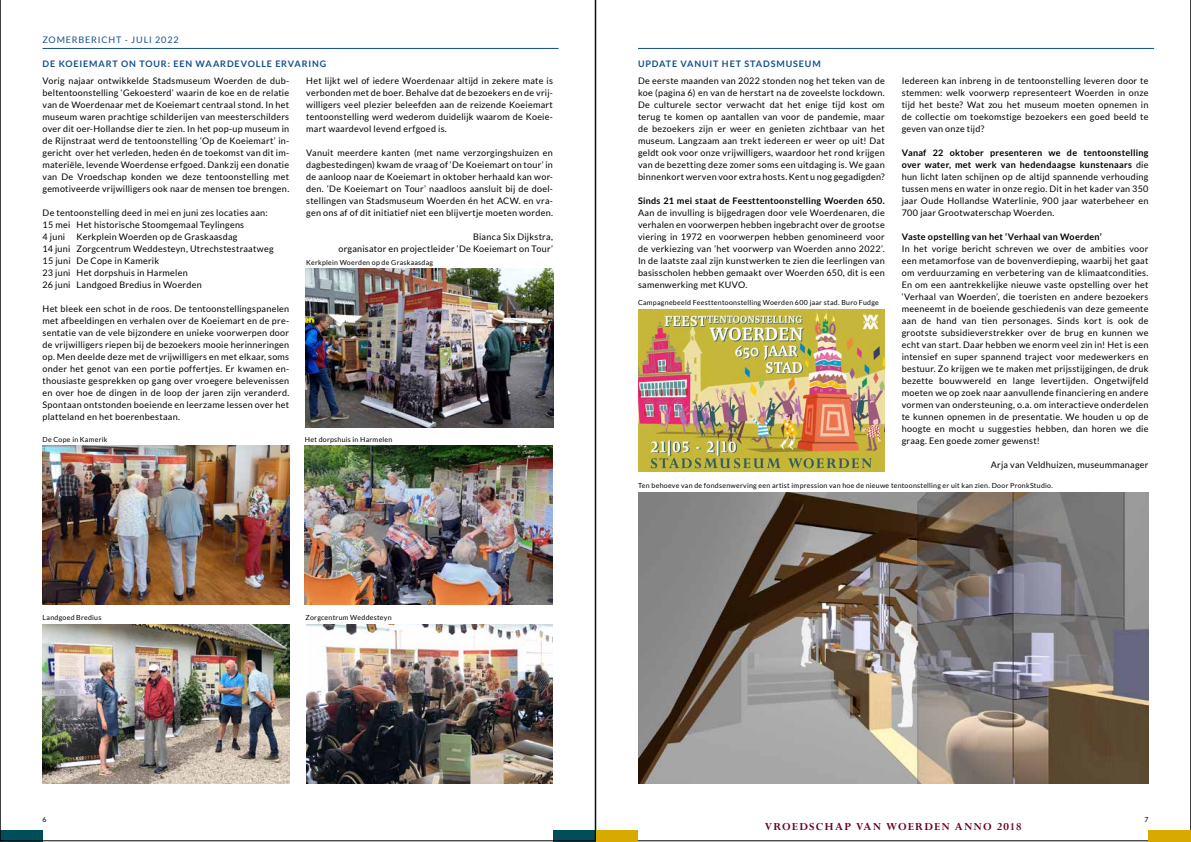
<style>
.page{position:relative;width:1191px;height:842px;background:#fff}
.page>*{position:absolute;margin:0;border:0;box-sizing:border-box;transform-origin:0 0}
.t1{font:700 12px "Perpetua";letter-spacing:.105em;color:#6c001e}
.t2{font:9px/12px "Lato";letter-spacing:.03em;color:#000;text-align:justify}
.t3{font:700 9px "Lato";letter-spacing:.03em;color:#000}
.t4{font:700 9px "Lato";letter-spacing:.095em;color:#134f90}
.t5{font:9px "Lato";letter-spacing:.095em;color:#134f90}
.t6{font:7px "Lato";letter-spacing:.04em;color:#000}
.s1{font-weight:700}
</style>
<div class="page">
<svg style="left:595px;top:0;width:596px;height:841px"></svg>
<hr style="left:638px;top:48px;width:516px;height:1px;background:#134f90">
<img style="left:638px;top:492px;width:510px;height:291px">
<img style="left:638px;top:309px;width:246px;height:163px">
<div style="left:595px;top:831px;width:43px;height:11px;background:#d8a900"></div>
<div style="left:1148px;top:831px;width:43px;height:11px;background:#d8a900"></div>
<div style="left:0;top:831px;width:43px;height:11px;background:#00363e"></div>
<div style="left:553px;top:831px;width:42px;height:11px;background:#00363e"></div>
<img style="left:0;top:0;width:595px;height:841px">
<p class="t5" style="left:43px;top:35px;width:138px">ZOMERBERICHT - JULI 2022</p>
<p class="t4" style="left:43px;top:59px;width:285px">DE KOEIEMART ON TOUR: EEN WAARDEVOLLE ERVARING</p>
<p class="t4" style="left:638px;top:59px;width:184px">UPDATE VANUIT HET STADSMUSEUM</p>
<p class="t2" style="left:43px;top:74px;width:248px">Vorig najaar ontwikkelde Stadsmuseum Woerden de dub&shy;beltentoonstelling ‘Gekoesterd’ waarin de koe en de relatie van de Woerdenaar met de Koeiemart centraal stond. In het museum waren prachtige schilderijen van meesterschilders over dit oer-Hollandse dier te zien. In het pop-up museum in de Rijnstraat werd de tentoonstelling ‘Op de Koeiemart’ in&shy;gericht over het verleden, heden én de toekomst van dit im&shy;materiële, levende Woerdense erfgoed. Dankzij een donatie van De Vroedschap konden we deze tentoonstelling met gemotiveerde vrijwilligers ook naar de mensen toe brengen.</p>
<p class="t2" style="left:43px;top:206px;width:227px;text-align:left">De tentoonstelling deed in mei en juni zes locaties aan:<br>15 mei Het historische Stoomgemaal Teylingens<br>4 juni</p>
<p class="t2" style="left:43px;top:230px;width:232px;text-align:left;text-indent:34px">Kerkplein Woerden op de Graskaasdag<br>14 juni Zorgcentrum Weddesteyn, Utrechstestraatweg 15 juni De Cope in Kamerik<br>23 juni Het dorpshuis in Harmelen<br>26 juni Landgoed Bredius in Woerden</p>
<p class="t2" style="left:43px;top:302px;width:248px">Het bleek een schot in de roos. De tentoonstellingspanelen met afbeeldingen en verhalen over de Koeiemart en de pre&shy;sentatie van de vele bijzondere en unieke voorwerpen door de vrijwilligers riepen bij de bezoekers mooie herinneringen op. Men deelde deze met de vrijwilligers en met elkaar, soms onder het genot van een portie poffertjes. Er kwamen en&shy;thousiaste gesprekken op gang over vroegere belevenissen en over hoe de dingen in de loop der jaren zijn veranderd.<br>Spontaan ontstonden boeiende en leerzame lessen over het platteland en het boerenbestaan.</p>
<p class="t6" style="left:43px;top:435px;width:66px">De Cope in Kamerik</p>
<p class="t2" style="left:306px;top:74px;width:248px">Het lijkt wel of iedere Woerdenaar altijd in zekere mate is verbonden met de boer. Behalve dat de bezoekers en de vrij&shy;willigers veel plezier beleefden aan de reizende Koeiemart tentoonstelling werd wederom duidelijk waarom de Koeie&shy;mart waardevol levend erfgoed is.</p>
<p class="t2" style="left:306px;top:146px;width:248px">Vanuit meerdere kanten (met name verzorgingshuizen en dagbestedingen) kwam de vraag of ‘De Koeiemart on tour’ in de aanloop naar de Koeiemart in oktober herhaald kan wor&shy;den. ‘De Koeiemart on Tour’ naadloos aansluit bij de doel&shy;stellingen van Stadsmuseum Woerden én het ACW. en vra&shy;gen ons af of dit initiatief niet een blijvertje moeten worden.</p>
<p class="t2" style="left:338px;top:230px;width:216px;text-align:right">Bianca Six Dijkstra,<br>organisator en projectleider ‘De Koeiemart on Tour’</p>
<p class="t6" style="left:306px;top:259px;width:128px">Kerkplein Woerden op de Graskaasdag</p>
<p class="t6" style="left:305px;top:435px;width:89px">Het dorpshuis in Harmelen</p>
<p class="t2" style="left:638px;top:74px;width:248px">De eerste maanden van 2022 stonden nog het teken van de koe (pagina 6) en van de herstart na de zoveelste lockdown.<br>De culturele sector verwacht dat het enige tijd kost om terug te komen op aantallen van voor de pandemie, maar de bezoekers zijn er weer en genieten zichtbaar van het museum. Langzaam aan trekt iedereen er weer op uit! Dat geldt ook voor onze vrijwilligers, waardoor het rond krijgen van de bezetting deze zomer soms een uitdaging is. We gaan binnenkort werven voor extra hosts. Kent u nog gegadigden?</p>
<p class="t3" style="left:638px;top:195px;width:248px">Sinds 21 mei staat de Feesttentoonstelling Woerden 650.</p>
<p class="t2" style="left:638px;top:206px;width:248px">Aan de invulling is bijgedragen door vele Woerdenaren, die verhalen en voorwerpen hebben ingebracht over de grootse viering in 1972 en voorwerpen hebben genomineerd voor de verkiezing van ‘het voorwerp van Woerden anno 2022’.<br>In de laatste zaal zijn kunstwerken te zien die leerlingen van basisscholen hebben gemaakt over Woerden 650, dit is een samenwerking met KUVO.</p>
<p class="t6" style="left:638px;top:299px;width:242px">Campagnebeeld Feesttentoonstelling Woerden 600 jaar stad. Buro Fudge</p>
<p class="t2" style="left:901px;top:74px;width:248px">Iedereen kan inbreng in de tentoonstelling leveren door te stemmen: welk voorwerp representeert Woerden in onze tijd het beste? Wat zou het museum moeten opnemen in de collectie om toekomstige bezoekers een goed beeld te geven van onze tijd?</p>
<p class="t2" style="left:901px;top:146px;width:248px"><span class="s1">Vanaf 22 oktober presenteren we de tentoonstelling over water, met werk van hedendaagse kunstenaars</span> die hun licht laten schijnen op de altijd spannende verhouding tussen mens en water in onze regio. Dit in het kader van 350 jaar Oude Hollandse Waterlinie, 900 jaar waterbeheer en 700 jaar Grootwaterschap Woerden.</p>
<p class="t3" style="left:901px;top:231px;width:201px">Vaste opstelling van het ‘Verhaal van Woerden’</p>
<p class="t2" style="left:901px;top:242px;width:248px">In het vorige bericht schreven we over de ambities voor een metamorfose van de bovenverdieping, waarbij het gaat om verduurzaming en verbetering van de klimaatcondities.<br>En om een aantrekkelijke nieuwe vaste opstelling over het ‘Verhaal van Woerden’, die toeristen en andere bezoekers meeneemt in de boeiende geschiedenis van deze gemeente aan de hand van tien personages. Sinds kort is ook de grootste subsidieverstrekker over de brug en kunnen we echt van start. Daar hebben we enorm veel zin in! Het is een intensief en super spannend traject voor medewerkers en bestuur. Zo krijgen we te maken met prijsstijgingen, de druk bezette bouwwereld en lange levertijden. Ongetwijfeld moeten we op zoek naar aanvullende financiering en andere vormen van ondersteuning, o.a. om interactieve onderdelen te kunnen opnemen in de presentatie. We houden u op de hoogte en mocht u suggesties hebben, dan horen we die graag. Een goede zomer gewenst!</p>
<p class="t2" style="left:990px;top:458px;width:159px">Arja van Veldhuizen, museummanager</p>
<p class="t6" style="left:43px;top:614px;width:60px">Landgoed Bredius</p>
<p class="t6" style="left:305px;top:614px;width:88px">Zorgcentrum Weddesteyn</p>
<p class="t6" style="left:638px;top:481px;width:416px">Ten behoeve van de fondsenwerving een artist impression van hoe de nieuwe tentoonstelling er uit kan zien. Door PronkStudio.</p>
<p class="t6" style="left:43px;top:816px;width:6px">6</p>
<p class="t6" style="left:1144px;top:816px;width:6px">7</p>
<h1 class="t1" style="left:765px;top:819px;width:258px">VROEDSCHAP VAN WOERDEN ANNO 2018</h1>
</div>
